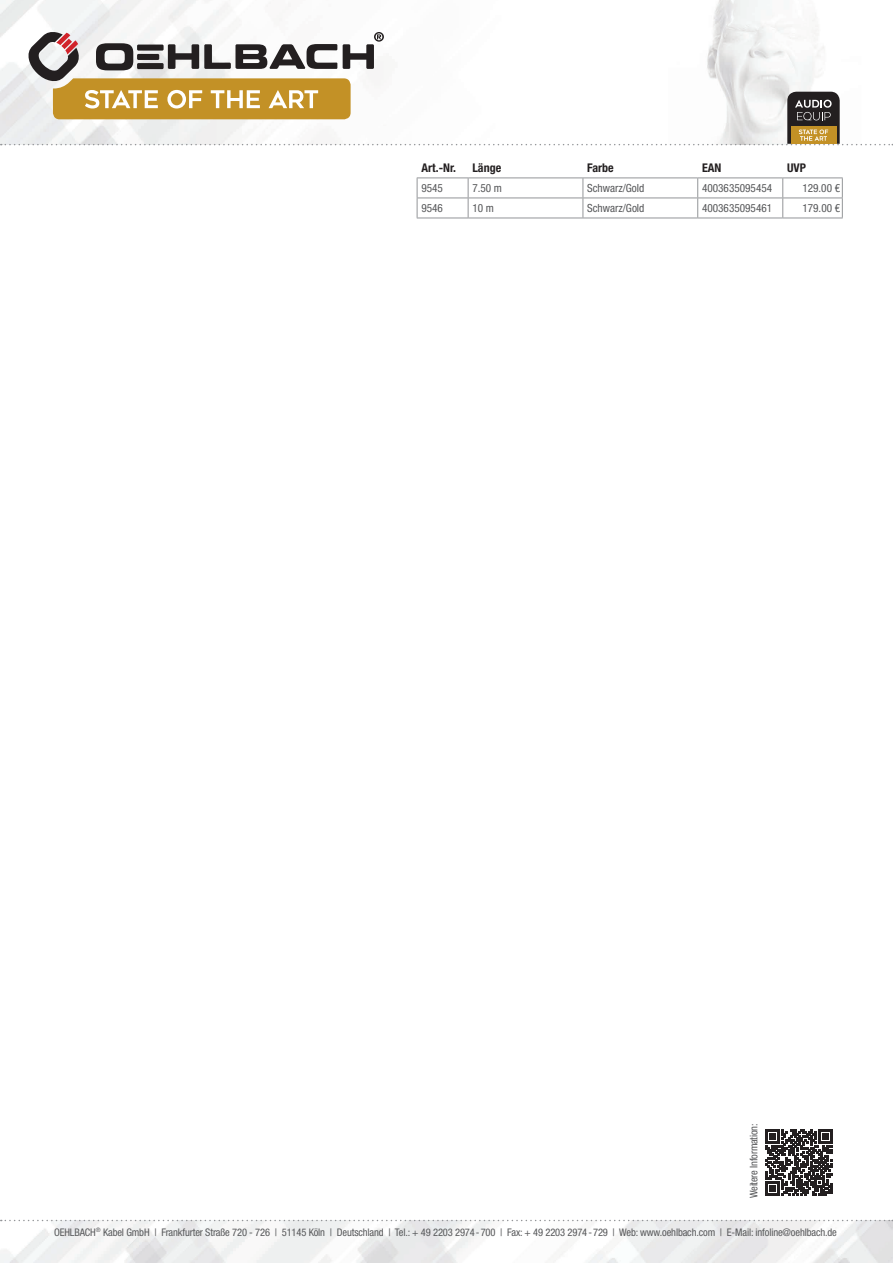
<style>
.page{position:relative;width:893px;height:1263px;background:#fff}
.page>*{position:absolute;margin:0;border:0;box-sizing:border-box;transform-origin:0 0}
.t1{font:700 condensed 12px "Helvetica Neue LTW1 G";color:#231f20}
.t2{font:condensed 11.25px "Helvetica Neue LTW1 G";color:#57585a}
.t3{font:condensed 10.5px "Helvetica Neue LTW1 G";letter-spacing:-.01em;color:#57585a}
</style>
<div class="page">
<img style="left:0;top:1220px;width:893px;height:43px">
<img style="left:0;top:0;width:818px;height:145px">
<svg style="left:1px;top:1220px;width:892px;height:1px"></svg>
<svg style="left:417px;top:177px;width:426px;height:41px"></svg>
<hr style="left:417px;top:218px;width:51px;height:1px;background:#939598">
<hr style="left:468px;top:218px;width:115px;height:1px;background:#939598">
<hr style="left:583px;top:218px;width:115px;height:1px;background:#939598">
<hr style="left:698px;top:218px;width:85px;height:1px;background:#939598">
<hr style="left:783px;top:218px;width:60px;height:1px;background:#939598">
<hr style="left:417px;top:178px;width:51px;height:1px;background:#939598">
<hr style="left:468px;top:178px;width:115px;height:1px;background:#939598">
<hr style="left:583px;top:178px;width:115px;height:1px;background:#939598">
<hr style="left:698px;top:178px;width:85px;height:1px;background:#939598">
<hr style="left:783px;top:178px;width:60px;height:1px;background:#939598">
<svg style="left:766px;top:1129px;width:66px;height:67px"></svg>
<svg style="left:1px;top:31px;width:892px;height:114px"></svg>
<p class="t1" style="left:421px;top:160px;width:36px">Art.-Nr.</p>
<p class="t1" style="left:472px;top:160px;width:30px">Länge</p>
<p class="t1" style="left:587px;top:160px;width:28px">Farbe</p>
<p class="t1" style="left:702px;top:160px;width:21px">EAN</p>
<p class="t1" style="left:787px;top:160px;width:20px">UVP</p>
<p class="t2" style="left:421px;top:181px;width:23px">9545</p>
<p class="t2" style="left:472px;top:181px;width:31px">7.50 m</p>
<p class="t2" style="left:587px;top:181px;width:59px">Schwarz/Gold</p>
<p class="t2" style="left:702px;top:181px;width:72px">4003635095454</p>
<p class="t2" style="left:802px;top:181px;width:39px">129.00 €</p>
<p class="t2" style="left:421px;top:201px;width:23px">9546</p>
<p class="t2" style="left:472px;top:201px;width:23px">10 m</p>
<p class="t2" style="left:587px;top:201px;width:59px">Schwarz/Gold</p>
<p class="t2" style="left:702px;top:201px;width:72px">4003635095461</p>
<p class="t2" style="left:802px;top:201px;width:39px">179.00 €</p>
<p class="t3" style="left:747px;top:1198px;width:76px;rotate:-90deg">Weitere Information:</p>
<p class="t3" style="left:54px;top:1226px;width:784px">OEHLBACH<sup>®</sup> Kabel GmbH | Frankfurter Straße 720 - 726 | 51145 Köln | Deutschland | Tel.: + 49 2203 2974-700 | Fax: + 49 2203 2974-729 | Web: www.oehlbach.com | E-Mail: infoline@oehlbach.de</p>
</div>
